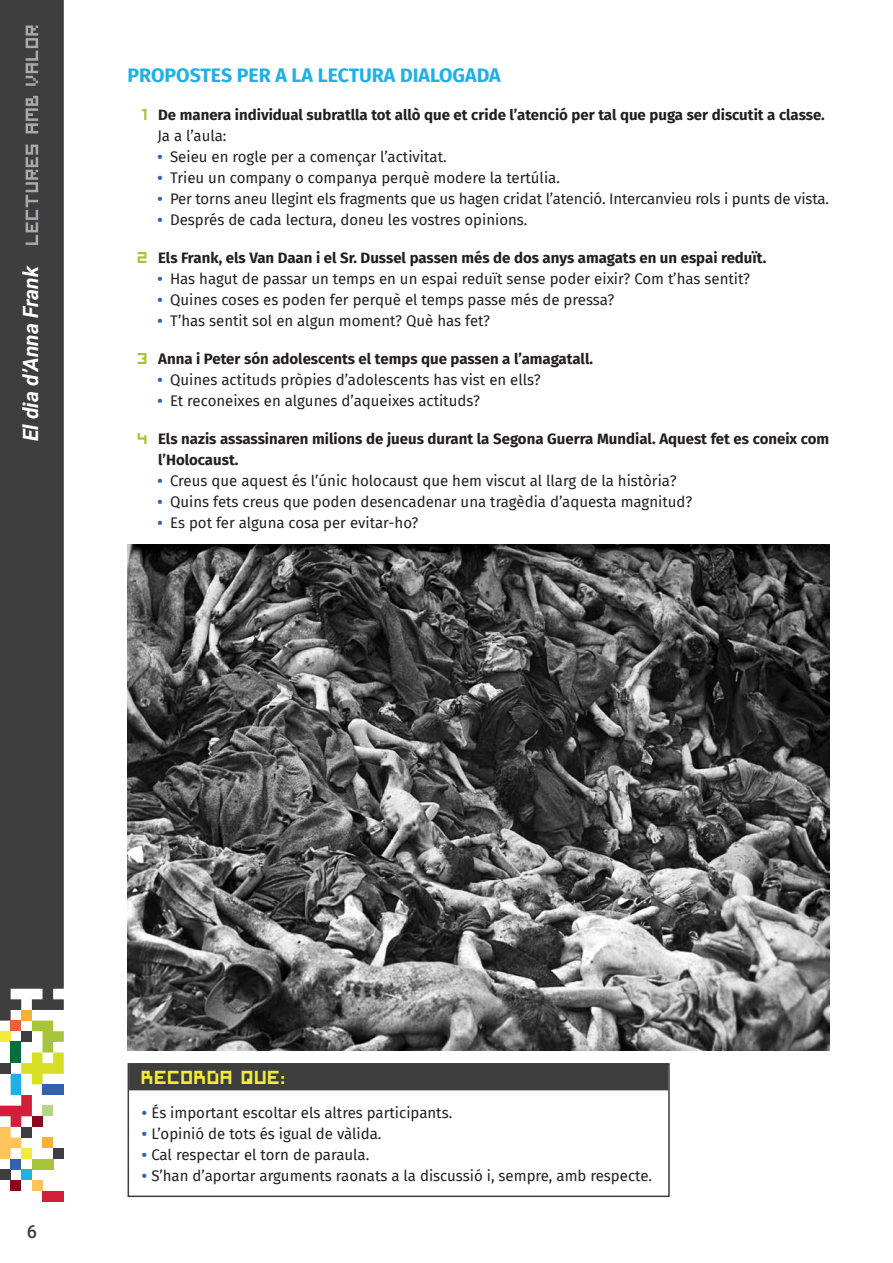
<style>
.page{position:relative;width:893px;height:1263px;background:#fff}
.page>*{position:absolute;margin:0;border:0;box-sizing:border-box;transform-origin:0 0}
.t1{font:italic 700 21px "Roboto";color:#fff}
.Títol_1{font:700 19.5px "Fira Sans";color:#1fb0e6}
.Títol_Recorda_que{font:18px "Symtext";color:#f0eb3d}
.t2{font:500 18px "Roboto";color:#3e3e3f}
.Activitat_text{font:15px "Fira Sans";color:#231f20}
.t3{font:700 15px/21px "Fira Sans";color:#231f20}
.s1{font-family:"Symtext";font-weight:400;color:#a6c539}
.s2{font-weight:700;color:#3460ad}
</style>
<div class="page">
<div style="left:0;top:1169px;width:11px;height:11px;background:#3e3e3f"></div>
<div style="left:0;top:0;width:64px;height:1020px;background:#3e3e3f"></div>
<div style="left:21px;top:1010px;width:11px;height:10px;background:#fbb033"></div>
<div style="left:32px;top:1159px;width:21px;height:10px;background:#a6c539"></div>
<div style="left:21px;top:1169px;width:11px;height:11px;background:#1fb0e6"></div>
<div style="left:11px;top:1180px;width:10px;height:11px;background:#8a071e"></div>
<div style="left:32px;top:1180px;width:11px;height:11px;background:#fec459"></div>
<div style="left:43px;top:1191px;width:21px;height:10px;background:#d21e3b"></div>
<svg style="left:0;top:1020px;width:64px;height:139px"></svg>
<div style="left:21px;top:1127px;width:11px;height:10px;background:#3e3e3f"></div>
<div style="left:43px;top:1137px;width:10px;height:11px;background:#fbb033"></div>
<div style="left:11px;top:1159px;width:10px;height:10px;background:#3460ad"></div>
<svg style="left:26px;top:96px;width:12px;height:37px"></svg>
<svg style="left:26px;top:26px;width:12px;height:60px"></svg>
<svg style="left:26px;top:145px;width:12px;height:100px"></svg>
<div style="left:129px;top:1063px;width:539px;height:27px;background:#3e3e3f"></div>
<div style="left:128px;top:1063px;width:542px;height:134px;border:2px solid #3e3e3f"></div>
<img style="left:128px;top:544px;width:701px;height:506px">
<h1 class="t1" style="left:16px;top:441px;width:177px;rotate:-90deg">El dia d’Anna Frank</h1>
<p class="Títol_1" style="left:128px;top:59px;width:375px">PROPOSTES PER A LA LECTURA DIALOGADA</p>
<p class="t3" style="left:142px;top:103px;width:684px"><span class="s1">1</span> De manera individual subratlla tot allò que et cride l’atenció per tal que puga ser discutit a classe.</p>
<p class="Activitat_text" style="left:157px;top:124px;width:71px">Ja a l’aula:</p>
<p class="Activitat_text" style="left:157px;top:145px;width:291px"><span class="s2">•</span> Seieu en rogle per a començar l’activitat.</p>
<p class="Activitat_text" style="left:157px;top:166px;width:404px"><span class="s2">•</span> Trieu un company o companya perquè modere la tertúlia.</p>
<p class="Activitat_text" style="left:157px;top:187px;width:673px"><span class="s2">•</span> Per torns aneu llegint els fragments que us hagen cridat l’atenció. Intercanvieu rols i punts de vista.</p>
<p class="Activitat_text" style="left:157px;top:208px;width:372px"><span class="s2">•</span> Després de cada lectura, doneu les vostres opinions.</p>
<p class="t3" style="left:138px;top:246px;width:630px"><span class="s1">2</span> Els Frank, els Van Daan i el Sr. Dussel passen més de dos anys amagats en un espai reduït.</p>
<p class="Activitat_text" style="left:157px;top:267px;width:594px"><span class="s2">•</span> Has hagut de passar un temps en un espai reduït sense poder eixir? Com t’has sentit?</p>
<p class="Activitat_text" style="left:157px;top:288px;width:458px"><span class="s2">•</span> Quines coses es poden fer perquè el temps passe més de pressa?</p>
<p class="Activitat_text" style="left:157px;top:309px;width:334px"><span class="s2">•</span> T’has sentit sol en algun moment? Què has fet?</p>
<p class="t3" style="left:138px;top:347px;width:457px"><span class="s1">3</span> Anna i Peter són adolescents el temps que passen a l’amagatall.</p>
<p class="Activitat_text" style="left:157px;top:368px;width:385px"><span class="s2">•</span> Quines actituds pròpies d’adolescents has vist en ells?</p>
<p class="Activitat_text" style="left:157px;top:389px;width:324px"><span class="s2">•</span> Et reconeixes en algunes d’aqueixes actituds?</p>
<p class="t3" style="left:158px;top:427px;width:673px;text-indent:-20px"><span class="s1">4</span> Els nazis assassinaren milions de jueus durant la Segona Guerra Mundial. Aquest fet es coneix com l’Holocaust.</p>
<p class="Activitat_text" style="left:157px;top:469px;width:521px"><span class="s2">•</span> Creus que aquest és l’únic holocaust que hem viscut al llarg de la història?</p>
<p class="Activitat_text" style="left:157px;top:490px;width:537px"><span class="s2">•</span> Quins fets creus que poden desencadenar una tragèdia d’aquesta magnitud?</p>
<p class="Activitat_text" style="left:157px;top:511px;width:263px"><span class="s2">•</span> Es pot fer alguna cosa per evitar-ho?</p>
<p class="t2" style="left:27px;top:1219px;width:12px">6</p>
<p class="Títol_Recorda_que" style="left:142px;top:1063px;width:146px">RECORDA QUE:</p>
<p class="Activitat_text" style="left:142px;top:1101px;width:312px"><span class="s2">•</span> És important escoltar els altres participants.</p>
<p class="Activitat_text" style="left:142px;top:1122px;width:241px"><span class="s2">•</span> L’opinió de tots és igual de vàlida.</p>
<p class="Activitat_text" style="left:142px;top:1143px;width:229px"><span class="s2">•</span> Cal respectar el torn de paraula.</p>
<p class="Activitat_text" style="left:142px;top:1164px;width:512px"><span class="s2">•</span> S’han d’aportar arguments raonats a la discussió i, sempre, amb respecte.</p>
</div>
